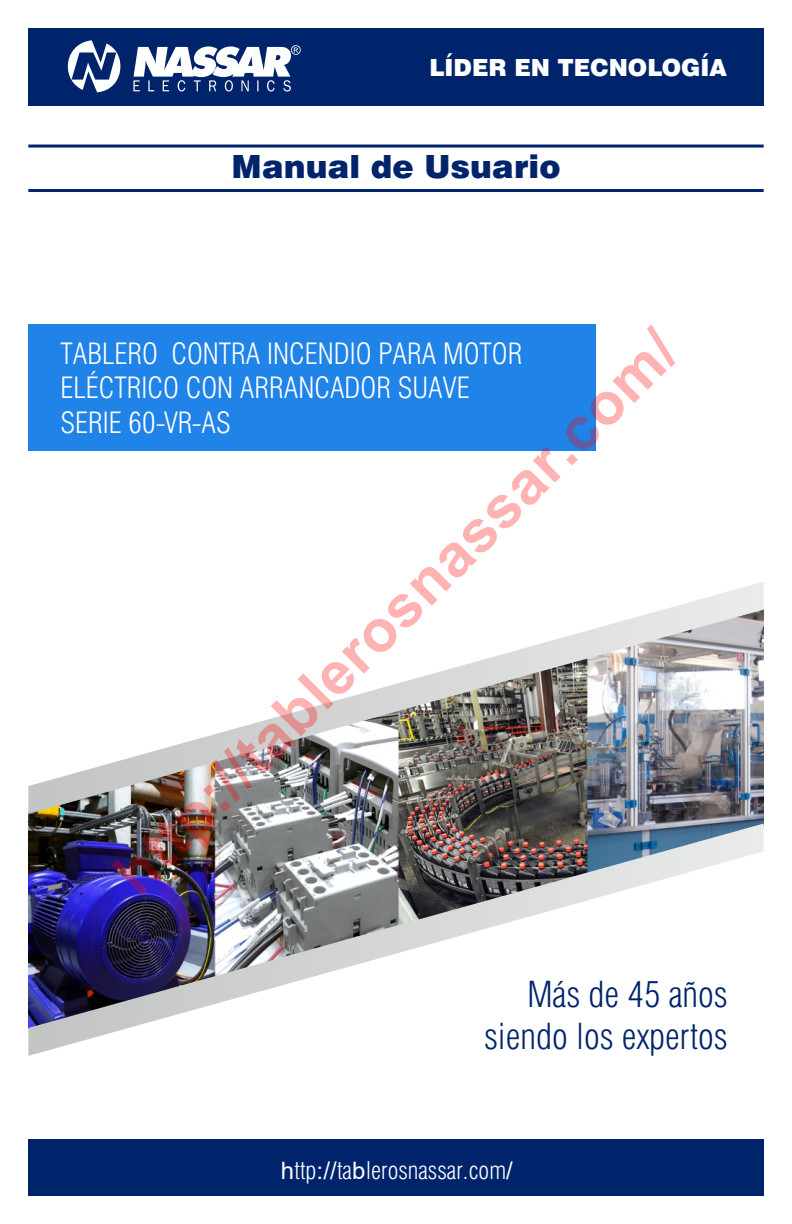
<style>
.page{position:relative;width:792px;height:1224px;background:#fff}
.page>*{position:absolute;margin:0;border:0;box-sizing:border-box;transform-origin:0 0}
.t1{font:700 60px "Arial";color:rgb(255 0 0/.3)}
.t2{font:300 condensed 35.2px/42.2px "Swiss 721 BT";color:#00246c;text-align:right}
.t3{font:900 32px "Swiss 721 BT";color:#00246c}
.t4{font:300 condensed 28.8px/34.6px "Swiss 721 BT";color:#fff}
.t5{font:300 condensed 24px "Swiss 721 BT";color:#fff}
.t6{font:900 23.6px "Swiss 721 BT";color:#fff}
.s1{font-family:"Arial";font-weight:400;font-stretch:normal}
</style>
<div class="page">
<div style="left:28px;top:325px;width:568px;height:126px;background:#2083e8"></div>
<img style="left:28px;top:814px;width:736px;height:10px">
<img style="left:28px;top:582px;width:736px;height:232px">
<img style="left:28px;top:824px;width:736px;height:232px">
<div style="left:28px;top:28px;width:736px;height:78px;background:#00246c"></div>
<div style="left:28px;top:1139px;width:736px;height:57px;background:#00246c"></div>
<svg style="left:68px;top:40px;width:233px;height:52px"></svg>
<hr style="left:28px;top:145px;width:736px;height:3px;background:#00246c">
<hr style="left:28px;top:189px;width:736px;height:3px;background:#00246c">
<p class="t6" style="left:429px;top:59px;width:299px">LÍDER EN TECNOLOGÍA</p>
<p class="t3" style="left:231px;top:155px;width:331px">Manual de Usuario</p>
<h1 class="t1" style="left:101px;top:860px;width:770px;rotate:-45deg">http://tablerosnassar.com/</h1>
<p class="t4" style="left:60px;top:338px;width:464px">TABLERO CONTRA INCENDIO PARA MOTOR<br>ELÉCTRICO CON ARRANCADOR SUAVE<br>SERIE 60-VR-AS</p>
<p class="t2" style="left:484px;top:976px;width:245px">Más de 45 años siendo los expertos</p>
<p class="t5" style="left:281px;top:1161px;width:234px"><span class="s1">h</span>ttp<span class="s1">://</span>ta<span class="s1">b</span>lerosnassar.com<span class="s1">/</span></p>
</div>
